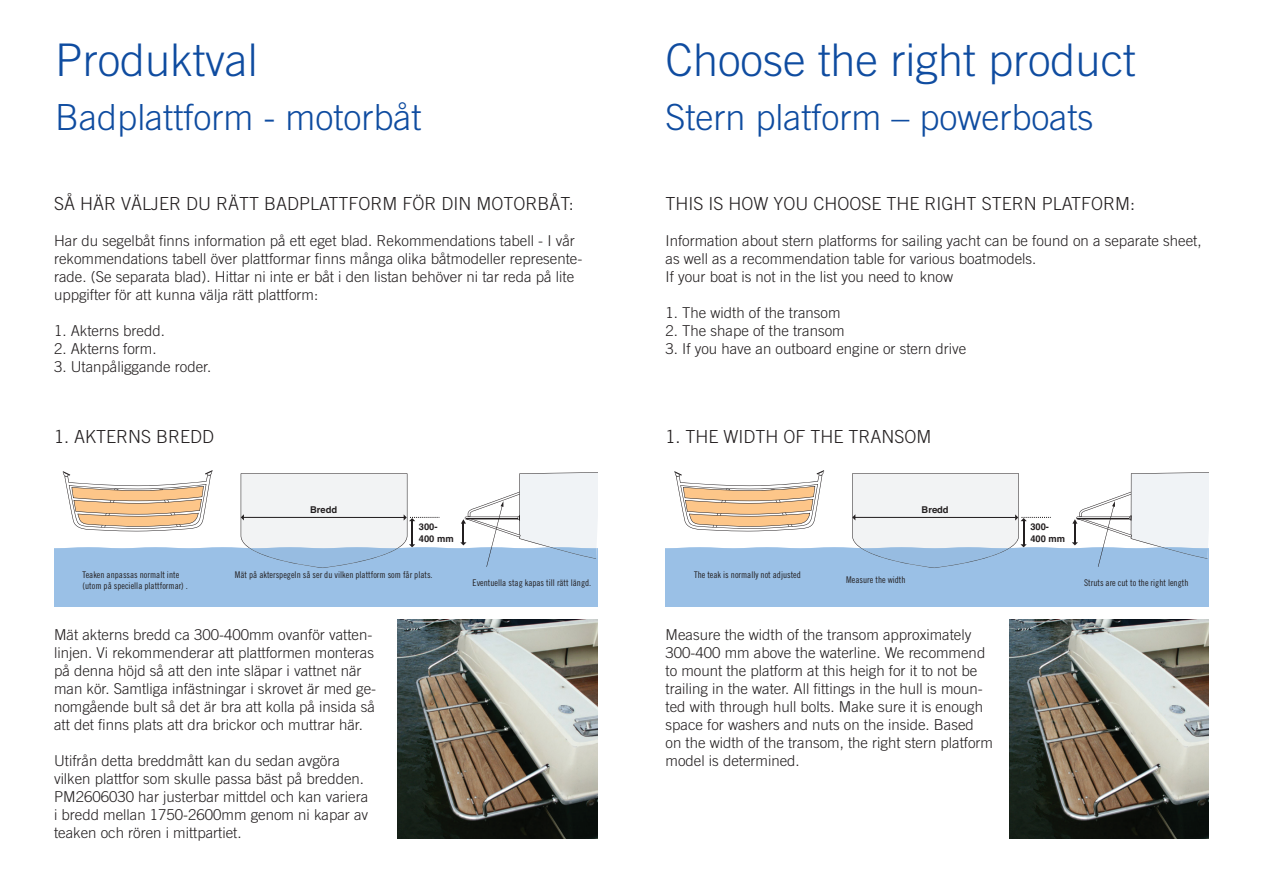
<style>
.page{position:relative;width:1263px;height:893px;background:#fff}
.page>*{position:absolute;margin:0;border:0;box-sizing:border-box;transform-origin:0 0}
.t1{font:300 45px "Trade Gothic";color:#0f4ca0}
.t2{font:300 36px "Trade Gothic";color:#0f4ca0}
.t3{font:300 18px "Trade Gothic";color:#231f20}
.t4{font:300 15px/18px "Trade Gothic";color:#231f20}
.t5{font:700 9.3px/11.2px "Helvetica";color:#231f20}
.t6{font:9.15px/11.1px "Trade Gothic Cond Eighteen";color:#231f20}
</style>
<div class="page">
<svg style="left:54px;top:470px;width:543px;height:137px"></svg>
<svg style="left:665px;top:470px;width:544px;height:137px"></svg>
<img style="left:398px;top:620px;width:199px;height:219px">
<img style="left:1009px;top:620px;width:200px;height:219px">
<h1 class="t1" style="left:55px;top:33px;width:204px">Produktval</h1>
<h2 class="t2" style="left:55px;top:96px;width:368px">Badplattform - motorbåt</h2>
<p class="t3" style="left:54px;top:192px;width:521px">SÅ HÄR VÄLJER DU RÄTT BADPLATTFORM FÖR DIN MOTORBÅT:</p>
<p class="t4" style="left:54px;top:231px;width:530px">Har du segelbåt finns information på ett eget blad. Rekommendations tabell - I vår rekommendations tabell över plattformar finns många olika båtmodeller represente&shy;rade. (Se separata blad). Hittar ni inte er båt i den listan behöver ni tar reda på lite uppgifter för att kunna välja rätt plattform:</p>
<p class="t4" style="left:54px;top:321px;width:112px">1. Akterns bredd.</p>
<p class="t4" style="left:54px;top:339px;width:104px">2. Akterns form.</p>
<p class="t4" style="left:54px;top:357px;width:159px">3. Utanpåliggande roder.</p>
<h1 class="t1" style="left:665px;top:33px;width:472px">Choose the right product</h1>
<h2 class="t2" style="left:665px;top:96px;width:430px">Stern platform – powerboats</h2>
<p class="t3" style="left:665px;top:192px;width:471px">THIS IS HOW YOU CHOOSE THE RIGHT STERN PLATFORM:</p>
<p class="t4" style="left:665px;top:231px;width:537px">Information about stern platforms for sailing yacht can be found on a separate sheet, as well as a recommendation table for various boatmodels.<br>If your boat is not in the list you need to know</p>
<p class="t4" style="left:665px;top:303px;width:177px">1. The width of the transom</p>
<p class="t4" style="left:665px;top:321px;width:181px">2. The shape of the transom</p>
<p class="t4" style="left:665px;top:339px;width:302px">3. If you have an outboard engine or stern drive</p>
<p class="t3" style="left:54px;top:425px;width:162px">1. AKTERNS BREDD</p>
<p class="t3" style="left:665px;top:425px;width:268px">1. THE WIDTH OF THE TRANSOM</p>
<p class="t5" style="left:310px;top:504px;width:28px">Bredd</p>
<p class="t5" style="left:922px;top:504px;width:29px">Bredd</p>
<p class="t5" style="left:419px;top:521px;width:36px">300-<br>400 mm</p>
<p class="t5" style="left:1030px;top:522px;width:36px">300-<br>400 mm</p>
<p class="t6" style="left:83px;top:569px;width:107px">Teaken anpassas normalt inte (utom på speciella plattformar) .</p>
<p class="t6" style="left:235px;top:569px;width:199px">Mät på akterspegeln så ser du vilken plattform som får plats.</p>
<p class="t6" style="left:473px;top:577px;width:120px">Eventuella stag kapas till rätt längd.</p>
<p class="t6" style="left:694px;top:569px;width:108px">The teak is normally not adjusted</p>
<p class="t6" style="left:846px;top:574px;width:61px">Measure the width</p>
<p class="t6" style="left:1084px;top:577px;width:106px">Struts are cut to the right length</p>
<p class="t4" style="left:54px;top:626px;width:324px">Mät akterns bredd ca 300-400mm ovanför vatten&shy;linjen. Vi rekommenderar att plattformen monteras på denna höjd så att den inte släpar i vattnet när man kör. Samtliga infästningar i skrovet är med ge&shy;nomgående bult så det är bra att kolla på insida så att det finns plats att dra brickor och muttrar här.</p>
<p class="t4" style="left:54px;top:752px;width:316px">Utifrån detta breddmått kan du sedan avgöra vilken plattfor som skulle passa bäst på bredden.<br>PM2606030 har justerbar mittdel och kan variera i bredd mellan 1750-2600mm genom ni kapar av teaken och rören i mittpartiet.</p>
<p class="t4" style="left:665px;top:626px;width:329px">Measure the width of the transom approximately 300-400 mm above the waterline. We recommend to mount the platform at this heigh for it to not be trailing in the water. All fittings in the hull is moun&shy;ted with through hull bolts. Make sure it is enough space for washers and nuts on the inside. Based on the width of the transom, the right stern platform model is determined.</p>
</div>
